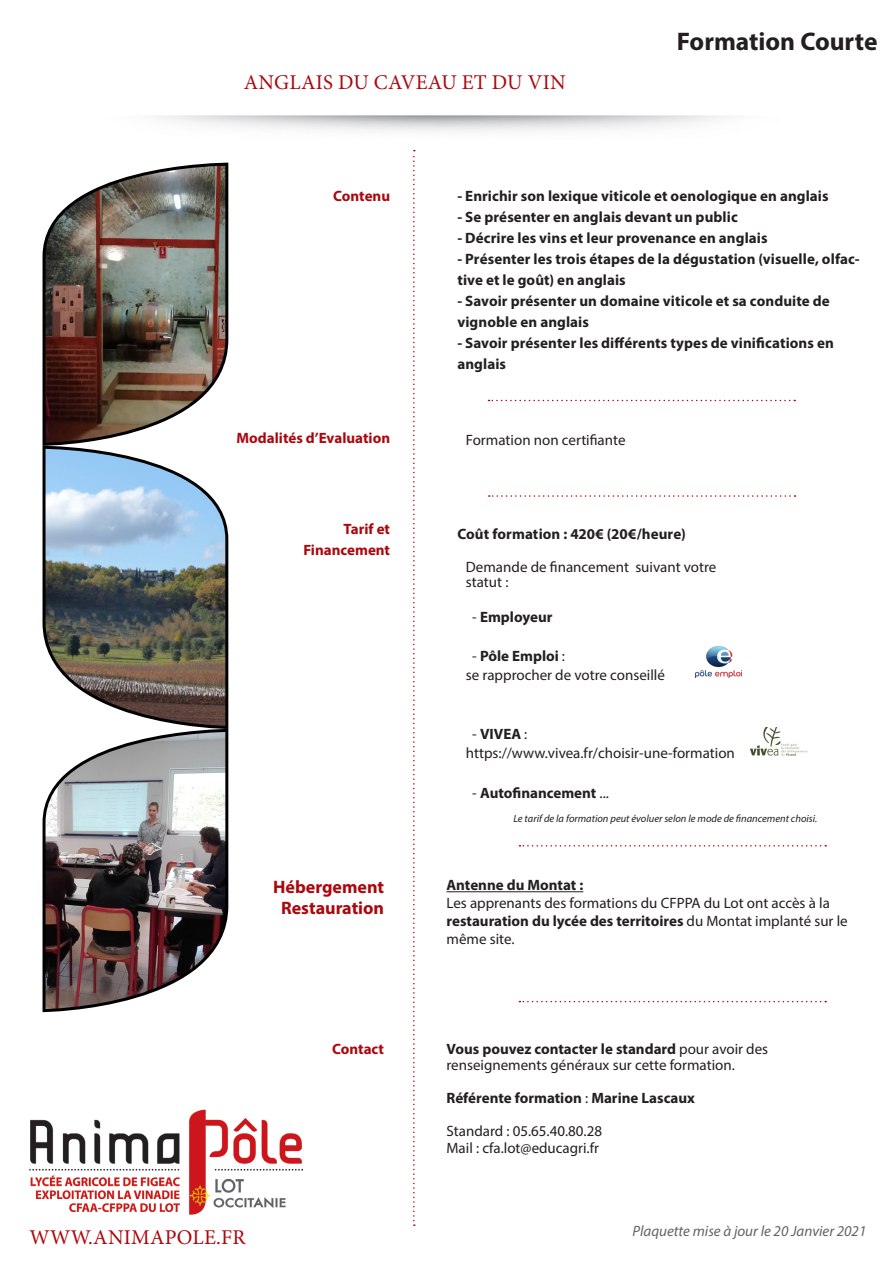
<style>
.page{position:relative;width:893px;height:1263px;background:#fff}
.page>*{position:absolute;margin:0;border:0;box-sizing:border-box;transform-origin:0 0}
.t1{font:700 25.5px "Myriad Pro";color:#231f20}
.t2{font:21px "Minion Pro";letter-spacing:.01em;color:#ab080e}
.t3{font:700 18px/21px "Myriad Pro";color:#ab080e;text-align:center}
.t4{font:700 15px/21px "Myriad Pro";letter-spacing:.005em;color:#231f20}
.t5{font:15px/18px "Myriad Pro";color:#231f20}
.t6{font:700 15px/21px "Myriad Pro";color:#ab080e;text-align:right}
.t7{font:italic 15px "Myriad Pro";color:#636366}
.t8{font:italic 10.5px "Myriad Pro";color:#231f20}
.s1{font-weight:400}
.s2{font-weight:700}
</style>
<div class="page">
<svg style="left:413px;top:150px;width:2px;height:1076px"></svg>
<svg style="left:489px;top:495px;width:306px;height:2px"></svg>
<img style="left:696px;top:646px;width:45px;height:31px">
<img style="left:750px;top:727px;width:57px;height:29px">
<svg style="left:519px;top:1001px;width:307px;height:1px"></svg>
<svg style="left:488px;top:400px;width:307px;height:1px"></svg>
<svg style="left:519px;top:845px;width:307px;height:1px"></svg>
<hr style="left:446px;top:891px;width:137px;height:1px;background:#231f20">
<img style="left:42px;top:447px;width:187px;height:280px">
<img style="left:42px;top:162px;width:187px;height:285px">
<img style="left:42px;top:727px;width:187px;height:286px">
<img style="left:29px;top:1109px;width:274px;height:106px">
<p class="t2" style="left:244px;top:68px;width:323px">ANGLAIS DU CAVEAU ET DU VIN</p>
<p class="t1" style="left:677px;top:25px;width:202px">Formation Courte</p>
<p class="t6" style="left:333px;top:185px;width:58px">Contenu</p>
<p class="t4" style="left:457px;top:185px;width:373px">- Enrichir son lexique viticole et oenologique en anglais</p>
<p class="t4" style="left:457px;top:206px;width:282px">- Se présenter en anglais devant un public</p>
<p class="t4" style="left:457px;top:227px;width:312px">- Décrire les vins et leur provenance en anglais</p>
<p class="t4" style="left:457px;top:248px;width:404px">- Présenter les trois étapes de la dégustation (visuelle, olfac&shy;tive et le goût) en anglais</p>
<p class="t4" style="left:457px;top:290px;width:374px">- Savoir présenter un domaine viticole et sa conduite de vignoble en anglais</p>
<p class="t4" style="left:457px;top:332px;width:378px">- Savoir présenter les différents types de vinifications en anglais</p>
<p class="t6" style="left:236px;top:426px;width:155px">Modalités d’Evaluation</p>
<p class="t5" style="left:466px;top:430px;width:161px">Formation non certifiante</p>
<p class="t6" style="left:303px;top:518px;width:88px">Tarif et<br>Financement</p>
<p class="t4" style="left:457px;top:523px;width:230px">Coût formation : 420€ (20€/heure)</p>
<p class="t5" style="left:466px;top:560px;width:252px;line-height:15px">Demande de financement suivant votre statut :</p>
<p class="t4" style="left:472px;top:606px;width:82px"><span class="s1">-</span> Employeur</p>
<p class="t5" style="left:466px;top:646px;width:201px;line-height:19.5px;text-indent:6px">- <span class="s2">Pôle Emploi</span> :<br>se rapprocher de votre conseillé</p>
<p class="t5" style="left:466px;top:724px;width:271px;line-height:19.5px;text-indent:6px">- <span class="s2">VIVEA</span> : https://www.vivea.fr/choisir-une-formation</p>
<p class="t4" style="left:472px;top:781px;width:138px"><span class="s1">-</span> Autofinancement <span class="s1">...</span></p>
<p class="t8" style="left:514px;top:812px;width:305px">Le tarif de la formation peut évoluer selon le mode de financement choisi.</p>
<p class="t3" style="left:273px;top:875px;width:112px">Hébergement<br>Restauration</p>
<p class="t5" style="left:446px;top:876px;width:403px"><span class="s2">Antenne du Montat :<br></span>Les apprenants des formations du CFPPA du Lot ont accès à la <span class="s2">restauration du lycée des territoires</span> du Montat implanté sur le même site.</p>
<p class="t6" style="left:332px;top:1038px;width:53px">Contact</p>
<p class="t5" style="left:446px;top:1040px;width:323px;line-height:16.5px"><span class="s2">Vous pouvez contacter le standard</span> pour avoir des renseignements généraux sur cette formation.</p>
<p class="t4" style="left:446px;top:1087px;width:250px">Référente formation <span class="s1">:</span> Marine Lascaux</p>
<p class="t5" style="left:446px;top:1123px;width:157px;line-height:16.5px">Standard : 05.65.40.80.28<br>Mail : cfa.lot@educagri.fr</p>
<p class="t2" style="left:30px;top:1223px;width:218px">WWW.ANIMAPOLE.FR</p>
<p class="t7" style="left:633px;top:1222px;width:235px">Plaquette mise à jour le 20 Janvier 2021</p>
</div>
